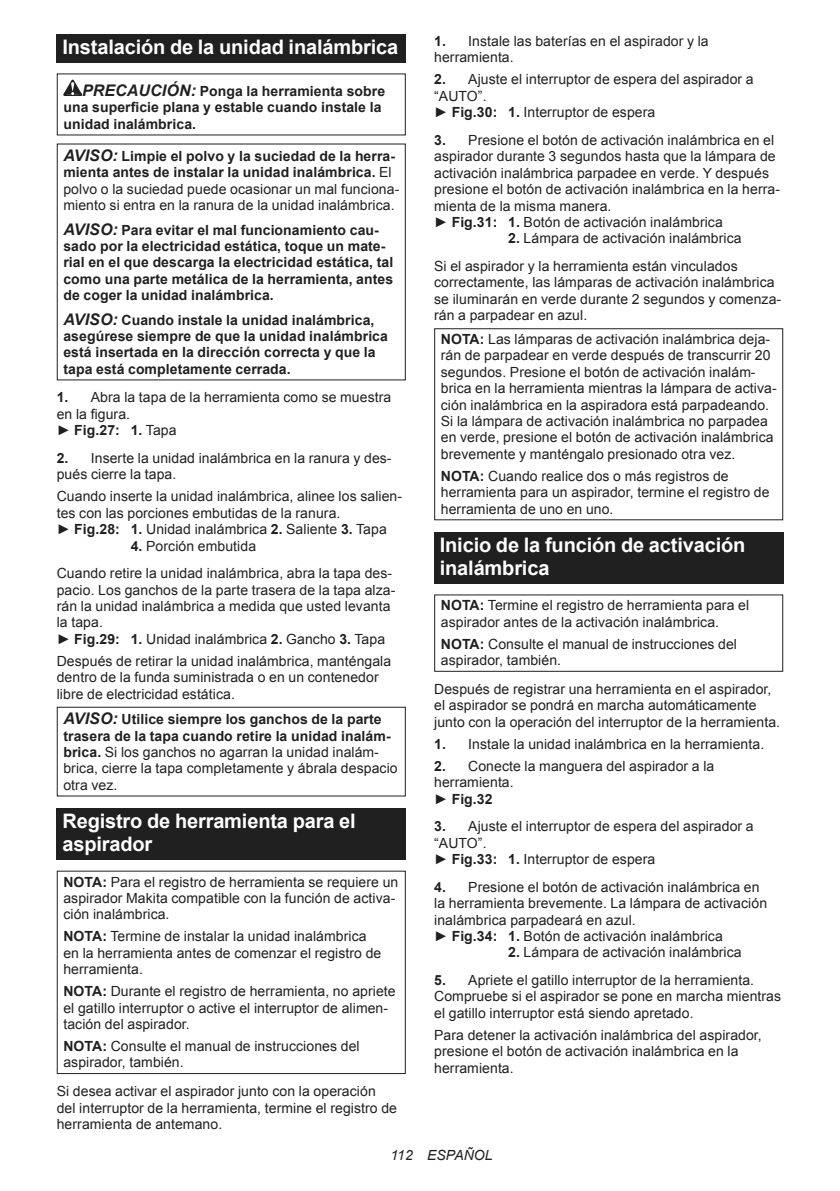
<style>
.page{position:relative;width:840px;height:1191px;background:#fff}
.page>*{position:absolute;margin:0;border:0;box-sizing:border-box;transform-origin:0 0}
.t1{font:700 20px/23.4px "Arial";letter-spacing:-.01em;color:#fff}
.t2{font:14px/16.4px "Arial";letter-spacing:.005em;color:#202020}
.t3{font:700 14px/16.4px "Arial";letter-spacing:.005em;color:#202020}
.t4{font:italic 14px "Arial";letter-spacing:.005em;color:#202020}
.s1{font-style:italic;font-size:16px}
.s2{font-weight:700;font-style:italic;font-size:16px}
.s3{font-weight:700}
</style>
<div class="page">
<div style="left:57px;top:34px;width:348px;height:29px;background:#202020"></div>
<svg style="left:63px;top:80px;width:19px;height:16px"></svg>
<div style="left:57px;top:706px;width:348px;height:90px;border:1px solid #202020"></div>
<div style="left:57px;top:808px;width:348px;height:51px;background:#202020"></div>
<div style="left:57px;top:870px;width:348px;height:204px;border:1px solid #202020"></div>
<div style="left:434px;top:328px;width:348px;height:192px;border:1px solid #202020"></div>
<div style="left:434px;top:531px;width:348px;height:52px;background:#202020"></div>
<div style="left:434px;top:594px;width:348px;height:78px;border:1px solid #202020"></div>
<h1 class="t1" style="left:62px;top:37px;width:337px">Instalación de la unidad inalámbrica</h1>
<p class="t3" style="left:63px;top:84px;width:323px;text-indent:19px"><span class="s1">PRECAUCIÓN:</span> Ponga la herramienta sobre una superficie plana y estable cuando instale la unidad inalámbrica.</p>
<p class="t2" style="left:63px;top:149px;width:337px"><span class="s2">AVISO:</span> <span class="s3">Limpie el polvo y la suciedad de la herra&shy;mienta antes de instalar la unidad inalámbrica.</span> El polvo o la suciedad puede ocasionar un mal funciona&shy;miento si entra en la ranura de la unidad inalámbrica.</p>
<p class="t3" style="left:63px;top:223px;width:331px"><span class="s1">AVISO:</span> Para evitar el mal funcionamiento cau&shy;sado por la electricidad estática, toque un mate&shy;rial en el que descarga la electricidad estática, tal como una parte metálica de la herramienta, antes de coger la unidad inalámbrica.</p>
<p class="t3" style="left:63px;top:312px;width:326px"><span class="s1">AVISO:</span> Cuando instale la unidad inalámbrica, asegúrese siempre de que la unidad inalámbrica está insertada en la dirección correcta y que la tapa está completamente cerrada.</p>
<p class="t2" style="left:57px;top:389px;width:336px"><span class="s3">1.</span> Abra la tapa de la herramienta como se muestra en la figura.<br>► <span class="s3">Fig.27: 1.</span> Tapa</p>
<p class="t2" style="left:57px;top:450px;width:336px"><span class="s3">2.</span> Inserte la unidad inalámbrica en la ranura y des&shy;pués cierre la tapa.</p>
<p class="t2" style="left:57px;top:489px;width:347px">Cuando inserte la unidad inalámbrica, alinee los salien&shy;tes con las porciones embutidas de la ranura.<br>► <span class="s3">Fig.28: 1.</span> Unidad inalámbrica <span class="s3">2.</span> Saliente <span class="s3">3.</span> Tapa</p>
<p class="t2" style="left:57px;top:532px;width:336px;line-height:27.8px;text-indent:74px"><span class="s3">4.</span> Porción embutida<br>Cuando retire la unidad inalámbrica, abra la tapa des-</p>
<p class="t2" style="left:57px;top:582px;width:340px">pacio. Los ganchos de la parte trasera de la tapa alza&shy;rán la unidad inalámbrica a medida que usted levanta la tapa.<br>► <span class="s3">Fig.29: 1.</span> Unidad inalámbrica <span class="s3">2.</span> Gancho <span class="s3">3.</span> Tapa</p>
<p class="t2" style="left:57px;top:654px;width:336px">Después de retirar la unidad inalámbrica, manténgala dentro de la funda suministrada o en un contenedor libre de electricidad estática.</p>
<p class="t2" style="left:63px;top:712px;width:335px"><span class="s2">AVISO:</span> <span class="s3">Utilice siempre los ganchos de la parte trasera de la tapa cuando retire la unidad inalám&shy;brica.</span> Si los ganchos no agarran la unidad inalám&shy;brica, cierre la tapa completamente y ábrala despacio otra vez.</p>
<h1 class="t1" style="left:62px;top:810px;width:294px">Registro de herramienta para el aspirador</h1>
<p class="t2" style="left:63px;top:874px;width:336px"><span class="s3">NOTA:</span> Para el registro de herramienta se requiere un aspirador Makita compatible con la función de activa&shy;ción inalámbrica.</p>
<p class="t2" style="left:63px;top:928px;width:319px"><span class="s3">NOTA:</span> Termine de instalar la unidad inalámbrica en la herramienta antes de comenzar el registro de herramienta.</p>
<p class="t2" style="left:63px;top:984px;width:333px"><span class="s3">NOTA:</span> Durante el registro de herramienta, no apriete el gatillo interruptor o active el interruptor de alimen&shy;tación del aspirador.</p>
<p class="t2" style="left:63px;top:1039px;width:297px"><span class="s3">NOTA:</span> Consulte el manual de instrucciones del aspirador, también.</p>
<p class="t2" style="left:57px;top:1083px;width:341px">Si desea activar el aspirador junto con la operación del interruptor de la herramienta, termine el registro de herramienta de antemano.</p>
<p class="t2" style="left:434px;top:33px;width:276px"><span class="s3">1.</span> Instale las baterías en el aspirador y la herramienta.</p>
<p class="t2" style="left:434px;top:71px;width:321px"><span class="s3">2.</span> Ajuste el interruptor de espera del aspirador a “AUTO”.<br>► <span class="s3">Fig.30: 1.</span> Interruptor de espera</p>
<p class="t2" style="left:434px;top:132px;width:347px"><span class="s3">3.</span> Presione el botón de activación inalámbrica en el aspirador durante 3 segundos hasta que la lámpara de activación inalámbrica parpadee en verde. Y después presione el botón de activación inalámbrica en la herra&shy;mienta de la misma manera.<br>► <span class="s3">Fig.31: 1.</span> Botón de activación inalámbrica</p>
<p class="t2" style="left:434px;top:225px;width:309px;line-height:27.8px;text-align:right"><span class="s3">2.</span> Lámpara de activación inalámbrica<br>Si el aspirador y la herramienta están vinculados</p>
<p class="t2" style="left:434px;top:274px;width:348px">correctamente, las lámparas de activación inalámbrica se iluminarán en verde durante 2 segundos y comenza&shy;rán a parpadear en azul.</p>
<p class="t2" style="left:440px;top:331px;width:337px"><span class="s3">NOTA:</span> Las lámparas de activación inalámbrica deja&shy;rán de parpadear en verde después de transcurrir 20 segundos. Presione el botón de activación inalám&shy;brica en la herramienta mientras la lámpara de activa&shy;ción inalámbrica en la aspiradora está parpadeando.<br>Si la lámpara de activación inalámbrica no parpadea en verde, presione el botón de activación inalámbrica brevemente y manténgalo presionado otra vez.</p>
<p class="t2" style="left:440px;top:469px;width:330px"><span class="s3">NOTA:</span> Cuando realice dos o más registros de herramienta para un aspirador, termine el registro de herramienta de uno en uno.</p>
<h1 class="t1" style="left:439px;top:534px;width:307px">Inicio de la función de activación inalámbrica</h1>
<p class="t2" style="left:440px;top:597px;width:309px"><span class="s3">NOTA:</span> Termine el registro de herramienta para el aspirador antes de la activación inalámbrica.</p>
<p class="t2" style="left:440px;top:637px;width:297px"><span class="s3">NOTA:</span> Consulte el manual de instrucciones del aspirador, también.</p>
<p class="t2" style="left:434px;top:682px;width:347px">Después de registrar una herramienta en el aspirador, el aspirador se pondrá en marcha automáticamente junto con la operación del interruptor de la herramienta.</p>
<p class="t2" style="left:434px;top:737px;width:331px"><span class="s3">1.</span> Instale la unidad inalámbrica en la herramienta.</p>
<p class="t2" style="left:434px;top:759px;width:281px"><span class="s3">2.</span> Conecte la manguera del aspirador a la herramienta.<br>► <span class="s3">Fig.32</span></p>
<p class="t2" style="left:434px;top:818px;width:321px"><span class="s3">3.</span> Ajuste el interruptor de espera del aspirador a “AUTO”.<br>► <span class="s3">Fig.33: 1.</span> Interruptor de espera</p>
<p class="t2" style="left:434px;top:878px;width:334px"><span class="s3">4.</span> Presione el botón de activación inalámbrica en la herramienta brevemente. La lámpara de activación inalámbrica parpadeará en azul.<br>► <span class="s3">Fig.34: 1.</span> Botón de activación inalámbrica</p>
<p class="t2" style="left:508px;top:944px;width:235px"><span class="s3">2.</span> Lámpara de activación inalámbrica</p>
<p class="t2" style="left:434px;top:972px;width:348px"><span class="s3">5.</span> Apriete el gatillo interruptor de la herramienta.<br>Compruebe si el aspirador se pone en marcha mientras el gatillo interruptor está siendo apretado.</p>
<p class="t2" style="left:434px;top:1027px;width:329px">Para detener la activación inalámbrica del aspirador, presione el botón de activación inalámbrica en la herramienta.</p>
<p class="t4" style="left:390px;top:1150px;width:104px">112 ESPAÑOL</p>
</div>
